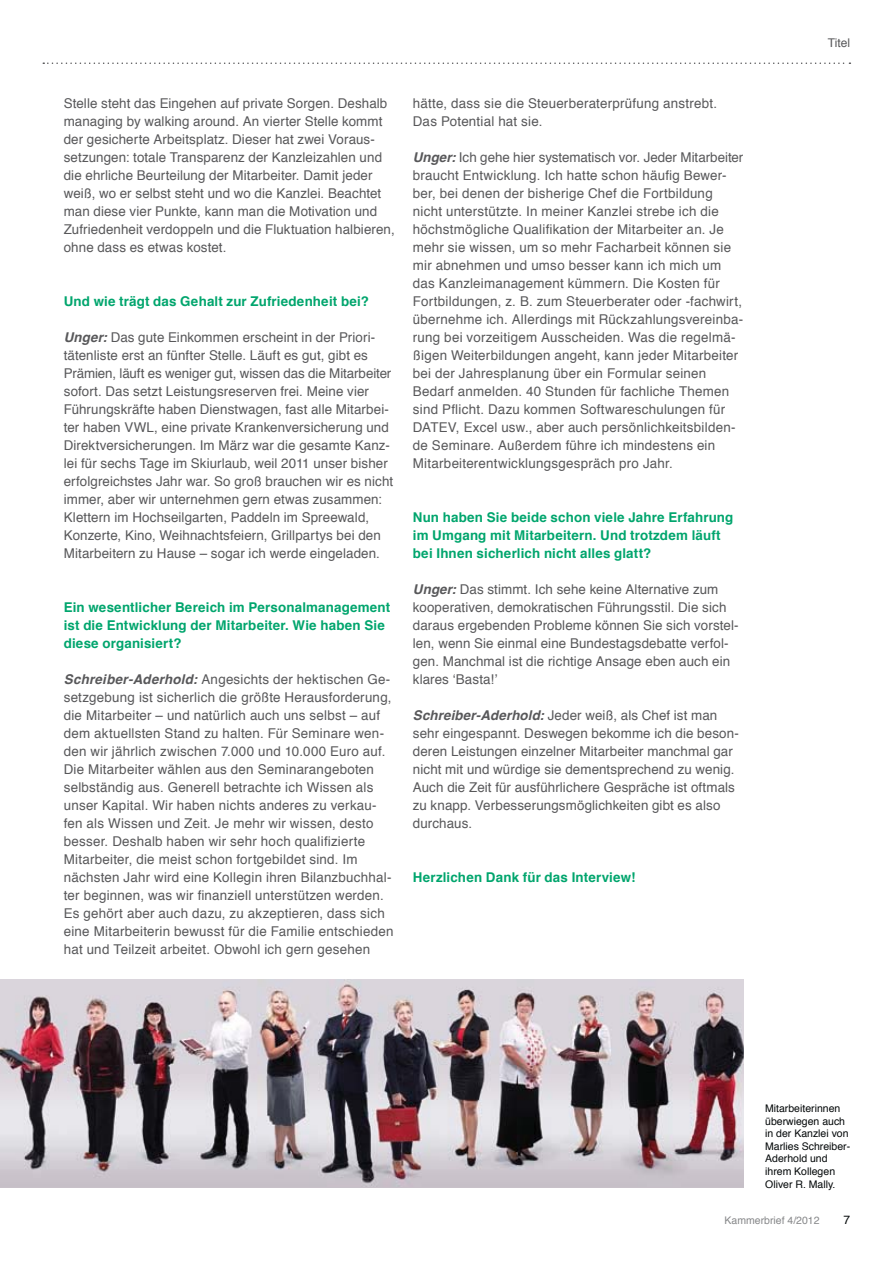
<style>
.page{position:relative;width:893px;height:1263px;background:#fff}
.page>*{position:absolute;margin:0;border:0;box-sizing:border-box;transform-origin:0 0}
.t1{font:13.5px/18px "Helvetica";letter-spacing:.01em;color:#58585a}
.t2{font:700 13.5px/18px "Helvetica";letter-spacing:.01em;color:#00a56d}
.t3{font:12px "Helvetica";color:#58585a}
.t4{font:12px "Helvetica";color:#040809}
.t5{font:10.5px/12.6px "Helvetica";color:#040809}
.t6{font:10.5px "Helvetica";color:#87888a}
.s1{font-weight:700;font-style:italic}
</style>
<div class="page">
<svg style="left:43px;top:63px;width:807px;height:1px"></svg>
<img style="left:0;top:980px;width:744px;height:208px">
<p class="t1" style="left:64px;top:96px;width:332px">Stelle steht das Eingehen auf private Sorgen. Deshalb managing by walking around. An vierter Stelle kommt der gesicherte Arbeitsplatz. Dieser hat zwei Voraus&shy;setzungen: totale Transparenz der Kanzleizahlen und die ehrliche Beurteilung der Mitarbeiter. Damit jeder weiß, wo er selbst steht und wo die Kanzlei. Beachtet man diese vier Punkte, kann man die Motivation und Zufriedenheit verdoppeln und die Fluktuation halbieren, ohne dass es etwas kostet.</p>
<p class="t2" style="left:64px;top:293px;width:307px">Und wie trägt das Gehalt zur Zufriedenheit bei?</p>
<p class="t1" style="left:64px;top:329px;width:331px"><span class="s1">Unger:</span> Das gute Einkommen erscheint in der Priori&shy;tätenliste erst an fünfter Stelle. Läuft es gut, gibt es Prämien, läuft es weniger gut, wissen das die Mitarbeiter sofort. Das setzt Leistungsreserven frei. Meine vier Führungskräfte haben Dienstwagen, fast alle Mitarbei&shy;ter haben VWL, eine private Krankenversicherung und Direktversicherungen. Im März war die gesamte Kanz&shy;lei für sechs Tage im Skiurlaub, weil 2011 unser bisher erfolgreichstes Jahr war. So groß brauchen wir es nicht immer, aber wir unternehmen gern etwas zusammen:<br>Klettern im Hochseilgarten, Paddeln im Spreewald, Konzerte, Kino, Weihnachtsfeiern, Grillpartys bei den Mitarbeitern zu Hause – sogar ich werde eingeladen.</p>
<p class="t2" style="left:64px;top:599px;width:328px">Ein wesentlicher Bereich im Personalmanagement ist die Entwicklung der Mitarbeiter. Wie haben Sie diese organisiert?</p>
<p class="t1" style="left:64px;top:671px;width:331px"><span class="s1">Schreiber-Aderhold:</span> Angesichts der hektischen Ge&shy;setzgebung ist sicherlich die größte Herausforderung, die Mitarbeiter – und natürlich auch uns selbst – auf dem aktuellsten Stand zu halten. Für Seminare wen&shy;den wir jährlich zwischen 7.000 und 10.000 Euro auf.<br>Die Mitarbeiter wählen aus den Seminarangeboten selbständig aus. Generell betrachte ich Wissen als unser Kapital. Wir haben nichts anderes zu verkau&shy;fen als Wissen und Zeit. Je mehr wir wissen, desto besser. Deshalb haben wir sehr hoch qualifizierte Mitarbeiter, die meist schon fortgebildet sind. Im nächsten Jahr wird eine Kollegin ihren Bilanzbuchhal&shy;ter beginnen, was wir finanziell unterstützen werden.<br>Es gehört aber auch dazu, zu akzeptieren, dass sich eine Mitarbeiterin bewusst für die Familie entschieden hat und Teilzeit arbeitet. Obwohl ich gern gesehen</p>
<p class="t1" style="left:413px;top:95px;width:306px">hätte, dass sie die Steuerberaterprüfung anstrebt.<br>Das Potential hat sie.</p>
<p class="t1" style="left:413px;top:149px;width:332px"><span class="s1">Unger:</span> Ich gehe hier systematisch vor. Jeder Mitarbeiter braucht Entwicklung. Ich hatte schon häufig Bewer&shy;ber, bei denen der bisherige Chef die Fortbildung nicht unterstützte. In meiner Kanzlei strebe ich die höchstmögliche Qualifikation der Mitarbeiter an. Je mehr sie wissen, um so mehr Facharbeit können sie mir abnehmen und umso besser kann ich mich um das Kanzleimanagement kümmern. Die Kosten für Fortbildungen, z. B. zum Steuerberater oder -fachwirt, übernehme ich. Allerdings mit Rückzahlungsvereinba&shy;rung bei vorzeitigem Ausscheiden. Was die regelmä&shy;ßigen Weiterbildungen angeht, kann jeder Mitarbeiter bei der Jahresplanung über ein Formular seinen Bedarf anmelden. 40 Stunden für fachliche Themen sind Pflicht. Dazu kommen Softwareschulungen für DATEV, Excel usw., aber auch persönlichkeitsbilden&shy;de Seminare. Außerdem führe ich mindestens ein Mitarbeiterentwicklungsgespräch pro Jahr.</p>
<p class="t2" style="left:413px;top:509px;width:322px">Nun haben Sie beide schon viele Jahre Erfahrung im Umgang mit Mitarbeitern. Und trotzdem läuft bei Ihnen sicherlich nicht alles glatt?</p>
<p class="t1" style="left:413px;top:581px;width:327px"><span class="s1">Unger:</span> Das stimmt. Ich sehe keine Alternative zum kooperativen, demokratischen Führungsstil. Die sich daraus ergebenden Probleme können Sie sich vorstel&shy;len, wenn Sie einmal eine Bundestagsdebatte verfol&shy;gen. Manchmal ist die richtige Ansage eben auch ein klares ‘Basta!’</p>
<p class="t1" style="left:413px;top:707px;width:328px"><span class="s1">Schreiber-Aderhold:</span> Jeder weiß, als Chef ist man sehr eingespannt. Deswegen bekomme ich die beson&shy;deren Leistungen einzelner Mitarbeiter manchmal gar nicht mit und würdige sie dementsprechend zu wenig.<br>Auch die Zeit für ausführlichere Gespräche ist oftmals zu knapp. Verbesserungsmöglichkeiten gibt es also durchaus.</p>
<p class="t2" style="left:413px;top:869px;width:224px">Herzlichen Dank für das Interview!</p>
<p class="t3" style="left:828px;top:37px;width:24px">Titel</p>
<p class="t5" style="left:765px;top:1103px;width:86px">Mitarbeiterinnen überwiegen auch in der Kanzlei von<br>Marlies Schreiber-<br>Aderhold und ihrem Kollegen<br>Oliver R. Mally.</p>
<p class="t6" style="left:724px;top:1216px;width:97px">Kammerbrief 4/2012</p>
<p class="t4" style="left:843px;top:1215px;width:8px">7</p>
</div>
